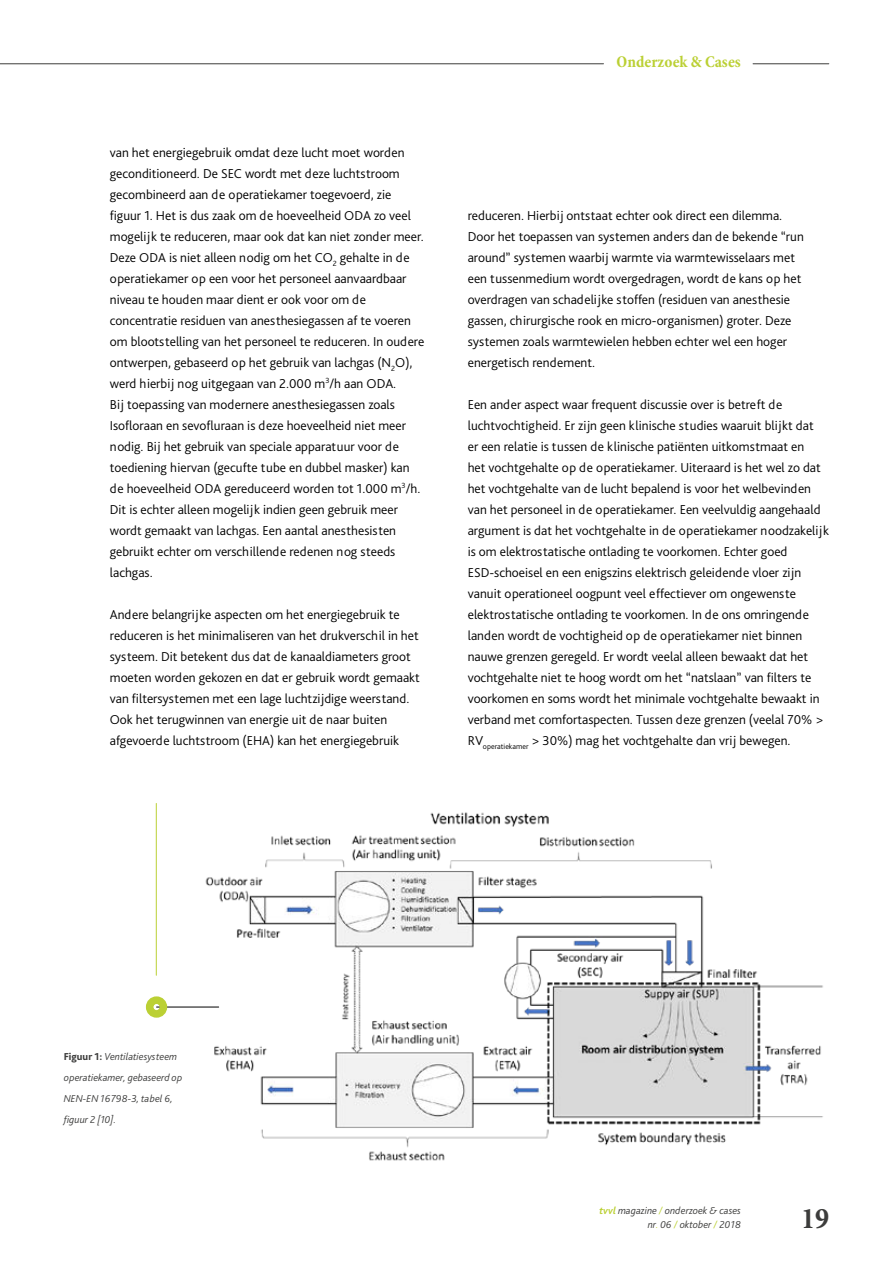
<style>
.page{position:relative;width:893px;height:1263px;background:#fff}
.page>*{position:absolute;margin:0;border:0;box-sizing:border-box;transform-origin:0 0}
.t1{font:700 condensed 30px "Minion Pro";color:#3c3c3b}
.t2{font:700 condensed 16.5px "Minion Pro";color:#bbd034}
.t3{font:300 13.5px/21px "Bliss Pro";color:#000}
.t4{font:italic 300 10.5px/21px "Bliss Pro";color:#3c3c3b;text-align:right}
.s1{font-weight:800;font-style:normal}
.s2{font-weight:700;color:#bbd034}
.s3{color:#bbd034}
</style>
<div class="page">
<hr style="left:0;top:63px;width:603px;height:1px;background:#3c3c3b">
<hr style="left:753px;top:63px;width:76px;height:1px;background:#3c3c3b">
<hr style="left:156px;top:803px;width:1px;height:172px;background:#bbd034">
<hr style="left:157px;top:1007px;width:62px;height:1px;background:#000">
<div style="left:146px;top:996px;width:21px;height:22px;border:8px solid #bbd034;border-radius:50%"></div>
<img style="left:198px;top:812px;width:625px;height:349px">
<p class="t3" style="left:110px;top:142px;width:316px">van het energiegebruik omdat deze lucht moet worden geconditioneerd. De SEC wordt met deze luchtstroom gecombineerd aan de operatiekamer toegevoerd, zie figuur 1. Het is dus zaak om de hoeveelheid ODA zo veel mogelijk te reduceren, maar ook dat kan niet zonder meer.<br>Deze ODA is niet alleen nodig om het CO<sub>2</sub> gehalte in de operatiekamer op een voor het personeel aanvaardbaar niveau te houden maar dient er ook voor om de concentratie residuen van anesthesiegassen af te voeren om blootstelling van het personeel te reduceren. In oudere ontwerpen, gebaseerd op het gebruik van lachgas (N<sub>2</sub>O), werd hierbij nog uitgegaan van 2.000 m<sup>3</sup>/h aan ODA.<br>Bij toepassing van modernere anesthesiegassen zoals Isofloraan en sevofluraan is deze hoeveelheid niet meer nodig. Bij het gebruik van speciale apparatuur voor de toediening hiervan (gecufte tube en dubbel masker) kan de hoeveelheid ODA gereduceerd worden tot 1.000 m<sup>3</sup>/h.<br>Dit is echter alleen mogelijk indien geen gebruik meer wordt gemaakt van lachgas. Een aantal anesthesisten gebruikt echter om verschillende redenen nog steeds lachgas.</p>
<p class="t3" style="left:110px;top:604px;width:312px">Andere belangrijke aspecten om het energiegebruik te reduceren is het minimaliseren van het drukverschil in het systeem. Dit betekent dus dat de kanaaldiameters groot moeten worden gekozen en dat er gebruik wordt gemaakt van filtersystemen met een lage luchtzijdige weerstand.<br>Ook het terugwinnen van energie uit de naar buiten afgevoerde luchtstroom (EHA) kan het energiegebruik</p>
<p class="t2" style="left:617px;top:52px;width:126px">Onderzoek &amp; Cases</p>
<p class="t3" style="left:468px;top:206px;width:338px">reduceren. Hierbij ontstaat echter ook direct een dilemma.<br>Door het toepassen van systemen anders dan de bekende “run around” systemen waarbij warmte via warmtewisselaars met een tussenmedium wordt overgedragen, wordt de kans op het overdragen van schadelijke stoffen (residuen van anesthesie gassen, chirurgische rook en micro-organismen) groter. Deze systemen zoals warmtewielen hebben echter wel een hoger energetisch rendement.</p>
<p class="t3" style="left:468px;top:395px;width:363px">Een ander aspect waar frequent discussie over is betreft de luchtvochtigheid. Er zijn geen klinische studies waaruit blijkt dat<br>er een relatie is tussen de klinische patiënten uitkomstmaat en<br>het vochtgehalte op de operatiekamer. Uiteraard is het wel zo dat het vochtgehalte van de lucht bepalend is voor het welbevinden van het personeel in de operatiekamer. Een veelvuldig aangehaald argument is dat het vochtgehalte in de operatiekamer noodzakelijk is om elektrostatische ontlading te voorkomen. Echter goed ESD-schoeisel en een enigszins elektrisch geleidende vloer zijn vanuit operationeel oogpunt veel effectiever om ongewenste elektrostatische ontlading te voorkomen. In de ons omringende landen wordt de vochtigheid op de operatiekamer niet binnen nauwe grenzen geregeld. Er wordt veelal alleen bewaakt dat het vochtgehalte niet te hoog wordt om het “natslaan” van filters te voorkomen en soms wordt het minimale vochtgehalte bewaakt in verband met comfortaspecten. Tussen deze grenzen (veelal 70% &gt; RV<sub>operatiekamer</sub> &gt; 30%) mag het vochtgehalte dan vrij bewegen.</p>
<p class="t4" style="left:64px;top:1046px;width:120px;text-align:left"><span class="s1">Figuur 1:</span> Ventilatiesysteem operatiekamer, gebaseerd op<br>NEN-EN 16798-3, tabel 6, figuur 2 [10].</p>
<p class="t4" style="left:599px;top:1204px;width:143px;line-height:13.5px"><span class="s2">tvvl</span> magazine <span class="s3">/</span> onderzoek &amp; cases nr<span class="s3">.</span> 06 <span class="s3">/</span> oktober <span class="s3">/</span> 2018</p>
<h1 class="t1" style="left:801px;top:1200px;width:29px">19</h1>
</div>
